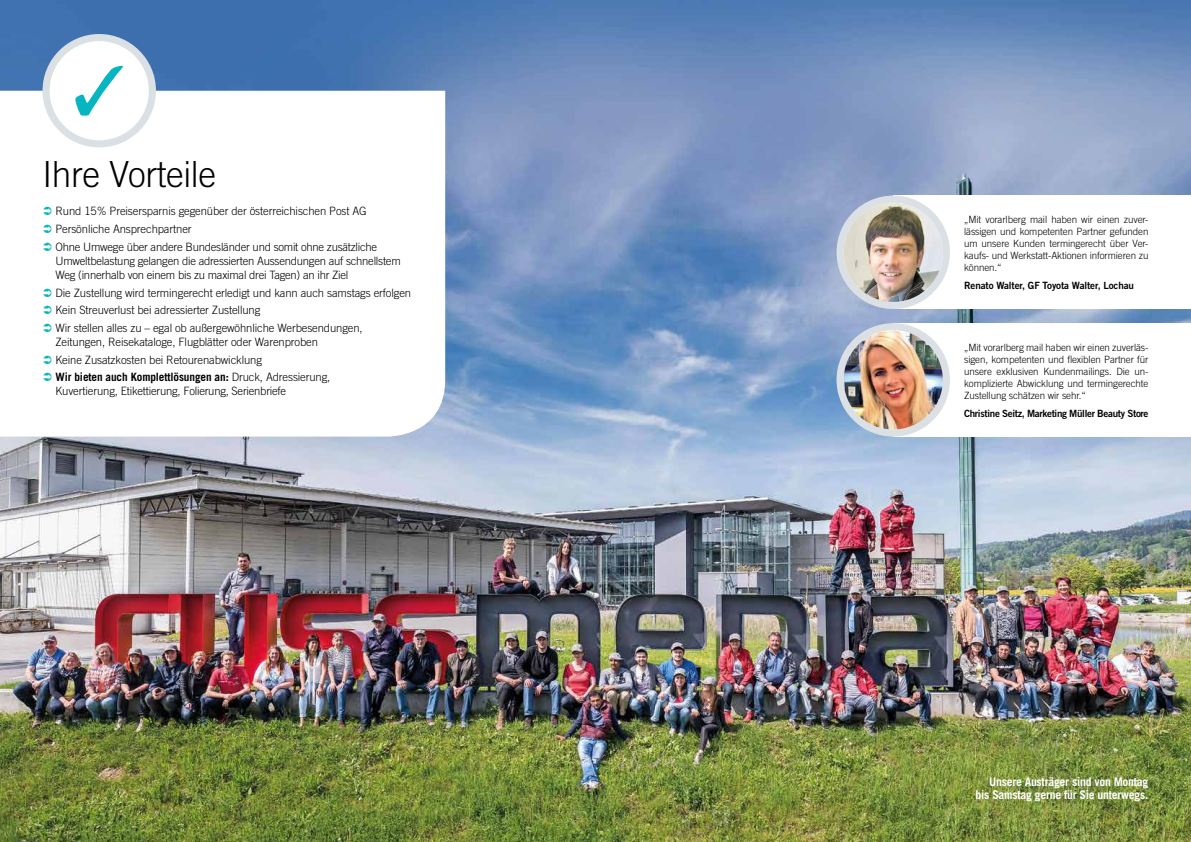
<style>
.page{position:relative;width:1191px;height:842px;background:#fff}
.page>*{position:absolute;margin:0;border:0;box-sizing:border-box;transform-origin:0 0}
.t1{font:300 36px "Trade Gothic";letter-spacing:-.01em;color:#000}
.t2{font:700 12px/13px "Trade Gothic";letter-spacing:-.02em;color:#fff;text-align:right}
.t3{font:300 11.5px/17.7px "Trade Gothic";letter-spacing:-.01em;color:#000}
.t4{font:300 10px/12px "Trade Gothic";letter-spacing:-.01em;color:#000;text-align:justify}
.t5{font:10px "Trade Gothic Bold Two";letter-spacing:-.03em;color:#000}
.t6{font:10px "Trade Gothic Bold Two";letter-spacing:-.01em;color:#000}
.s1{font-weight:700}
</style>
<div class="page">
<img style="left:0;top:0;width:1191px;height:842px">
<svg style="left:0;top:91px;width:445px;height:346px"></svg>
<div style="left:43px;top:34px;width:113px;height:113px;background:#dae0e3;border-radius:50%"></div>
<div style="left:50px;top:41px;width:99px;height:99px;background:#fff;border-radius:50%"></div>
<svg style="left:75px;top:66px;width:48px;height:50px"></svg>
<div style="left:893px;top:196px;width:298px;height:113px;background:#fff"></div>
<div style="left:836px;top:196px;width:114px;height:113px;background:#dae0e3;border-radius:50%"></div>
<img style="left:843px;top:203px;width:100px;height:99px;border-radius:50px">
<div style="left:893px;top:323px;width:298px;height:114px;background:#fff"></div>
<div style="left:836px;top:323px;width:114px;height:114px;background:#dae0e3;border-radius:50%"></div>
<img style="left:843px;top:330px;width:100px;height:99px;border-radius:50px">
<svg style="left:44px;top:207px;width:8px;height:8px"></svg>
<svg style="left:44px;top:225px;width:8px;height:8px"></svg>
<svg style="left:44px;top:242px;width:8px;height:9px"></svg>
<svg style="left:44px;top:288px;width:8px;height:9px"></svg>
<svg style="left:44px;top:306px;width:8px;height:8px"></svg>
<svg style="left:44px;top:323px;width:8px;height:9px"></svg>
<svg style="left:44px;top:355px;width:8px;height:9px"></svg>
<svg style="left:44px;top:373px;width:8px;height:8px"></svg>
<h1 class="t1" style="left:43px;top:153px;width:175px">Ihre Vorteile</h1>
<p class="t3" style="left:55px;top:202px;width:323px">Rund 15% Preisersparnis gegenüber der österreichischen Post AG<br>Persönliche Ansprechpartner<br>Ohne Umwege über andere Bundesländer und somit ohne zusätzliche</p>
<p class="t3" style="left:55px;top:254px;width:347px;line-height:14px">Umweltbelastung gelangen die adressierten Aussendungen auf schnellstem<br>Weg (innerhalb von einem bis zu maximal drei Tagen) an ihr Ziel</p>
<p class="t3" style="left:55px;top:283px;width:357px">Die Zustellung wird termingerecht erledigt und kann auch samstags erfolgen<br>Kein Streuverlust bei adressierter Zustellung<br>Wir stellen alles zu – egal ob außergewöhnliche Werbesendungen,</p>
<p class="t3" style="left:55px;top:333px;width:276px">Zeitungen, Reisekataloge, Flugblätter oder Warenproben<br>Keine Zusatzkosten bei Retourenabwicklung<br><span class="s1">Wir bieten auch Komplettlösungen an:</span> Druck, Adressierung,</p>
<p class="t3" style="left:55px;top:382px;width:232px">Kuvertierung, Etikettierung, Folierung, Serienbriefe</p>
<p class="t4" style="left:964px;top:214px;width:186px">„Mit vorarlberg mail haben wir einen zuver&shy;lässigen und kompetenten Partner gefunden um unsere Kunden termingerecht über Ver&shy;kaufs- und Werkstatt-Aktionen informieren zu können.“</p>
<p class="t6" style="left:964px;top:279px;width:171px">Renato Walter, GF Toyota Walter, Lochau</p>
<p class="t4" style="left:964px;top:341px;width:186px">„Mit vorarlberg mail haben wir einen zuverläs&shy;sigen, kompetenten und flexiblen Partner für unsere exklusiven Kundenmailings. Die un&shy;komplizierte Abwicklung und termingerechte Zustellung schätzen wir sehr.“</p>
<p class="t5" style="left:964px;top:407px;width:186px">Christine Seitz, Marketing Müller Beauty Store</p>
<p class="t2" style="left:975px;top:775px;width:174px">Unsere Austräger sind von Montag bis Samstag gerne für Sie unterwegs.</p>
</div>
